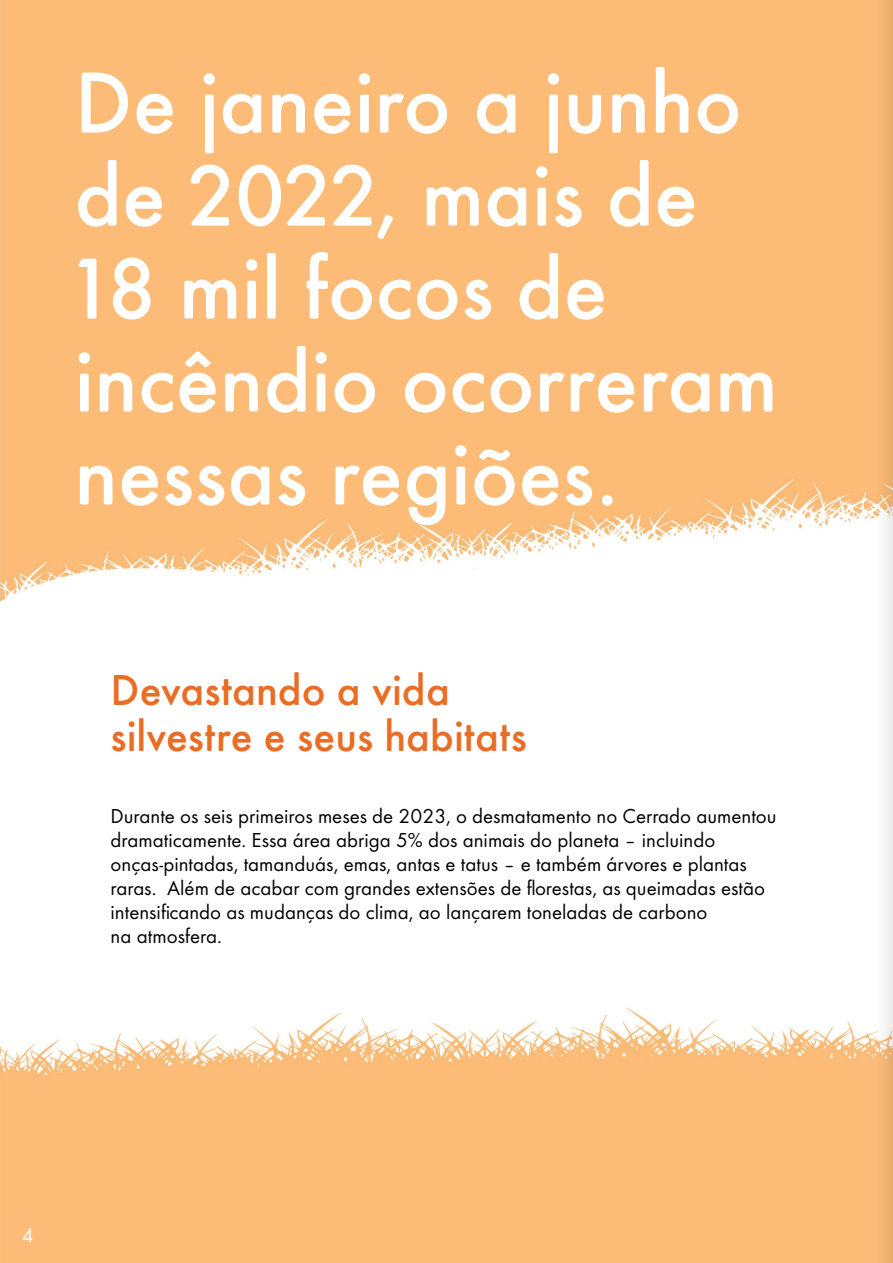
<style>
.page{position:relative;width:893px;height:1263px;background:#fff}
.page>*{position:absolute;margin:0;border:0;box-sizing:border-box;transform-origin:0 0}
.t1{font:500 90px/93px "Futura Round";color:#fff}
.t2{font:500 45px/46.5px "Futura Round";color:#e96d24}
.t3{font:21px/24px "Futura Round";color:#000}
.t4{font:21px "Futura Round";color:#fff}
</style>
<div class="page">
<img style="left:0;top:0;width:859px;height:1263px">
<img style="left:859px;top:0;width:34px;height:1263px">
<h1 class="t1" style="left:74px;top:49px;width:705px">De janeiro a junho de 2022, mais de<br>18 mil focos de incêndio ocorreram nessas regiões.</h1>
<h2 class="t2" style="left:111px;top:663px;width:418px">Devastando a vida silvestre e seus habitats</h2>
<p class="t3" style="left:111px;top:803px;width:668px">Durante os seis primeiros meses de 2023, o desmatamento no Cerrado aumentou dramaticamente. Essa área abriga 5% dos animais do planeta – incluindo onças-pintadas, tamanduás, emas, antas e tatus – e também árvores e plantas raras. Além de acabar com grandes extensões de florestas, as queimadas estão intensificando as mudanças do clima, ao lançarem toneladas de carbono<br>na atmosfera.</p>
<p class="t4" style="left:22px;top:1220px;width:13px">4</p>
</div>
